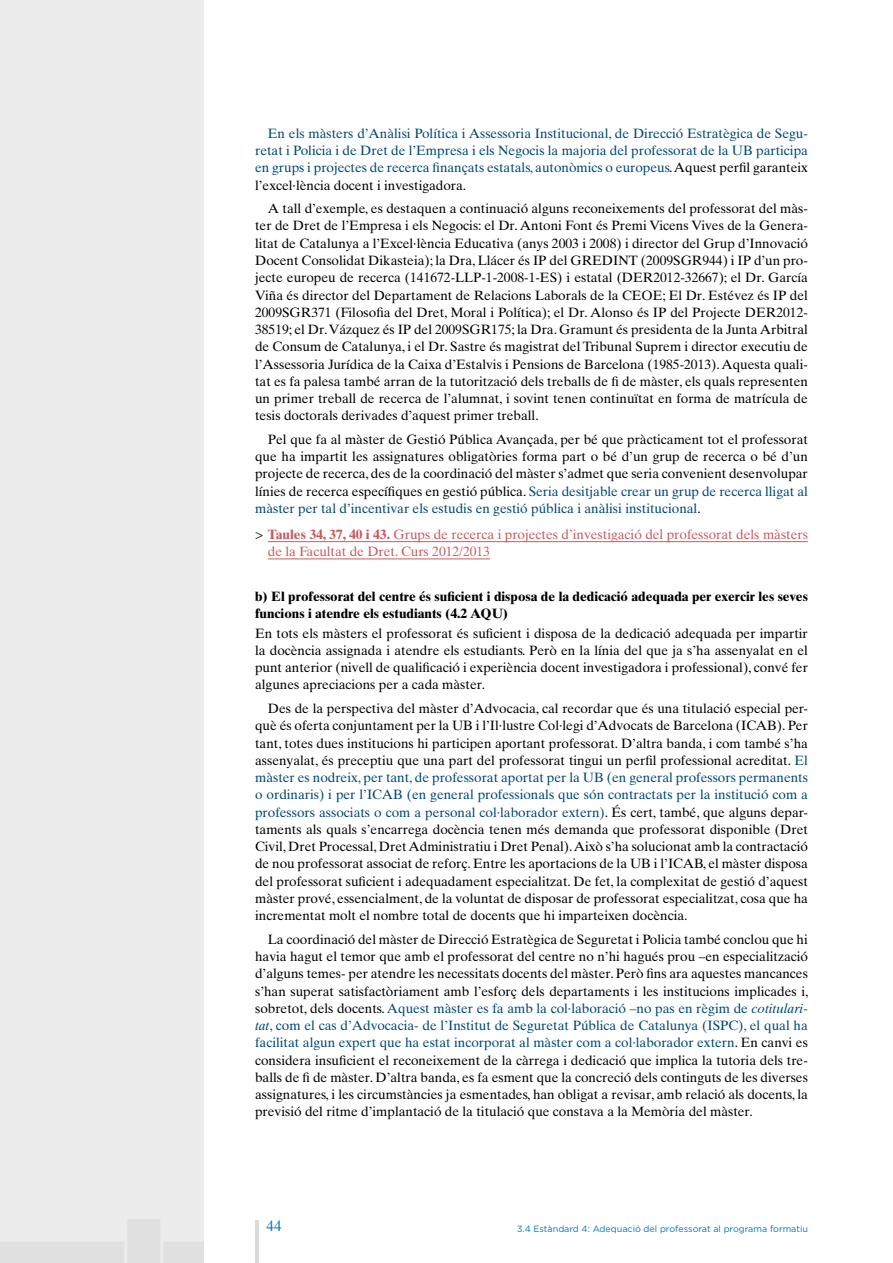
<style>
.page{position:relative;width:893px;height:1263px;background:#fff}
.page>*{position:absolute;margin:0;border:0;box-sizing:border-box;transform-origin:0 0}
.t1{font:15px "Times Ten LT";color:#0076be}
.t2{font:13.5px/17.2px "Times Ten LT";color:#000;text-align:justify}
.t3{font:13.5px/17.2px "Times Ten LT";color:#004975;text-align:justify}
.t4{font:700 13.5px/17.2px "Times Ten LT";color:#000}
.t5{font:13.5px/17.2px "Times Ten LT";color:#c85c61}
.t6{font:9px "Gotham";color:#0076be}
.s1{color:#000}
.s2{color:#004975}
.s3{font-weight:700}
.s4{font-style:italic;color:#004975}
</style>
<div class="page">
<div style="left:0;top:0;width:203px;height:1263px;background:#ececec"></div>
<hr style="left:255px;top:1220px;width:3px;height:43px;background:#dadad9">
<hr style="left:268px;top:541px;width:540px;height:1px;background:#c85c61">
<hr style="left:268px;top:558px;width:222px;height:1px;background:#c85c61">
<p class="t3" style="left:255px;top:125px;width:554px;text-indent:13px">En els màsters d’Anàlisi Política i Assessoria Institucional, de Direcció Estratègica de Segu&shy;retat i Policia i de Dret de l’Empresa i els Negocis la majoria del professorat de la UB participa en grups i projectes de recerca finançats estatals, autonòmics o europeus<span class="s1">. Aquest perfil garanteix l’excel·lència docent i investigadora.</span></p>
<p class="t2" style="left:255px;top:200px;width:554px;text-indent:13px">A tall d’exemple, es destaquen a continuació alguns reconeixements del professorat del màs&shy;ter de Dret de l’Empresa i els Negocis: el Dr. Antoni Font és Premi Vicens Vives de la Genera&shy;litat de Catalunya a l’Excel·lència Educativa (anys 2003 i 2008) i director del Grup d’Innovació Docent Consolidat Dikasteia); la Dra, Llácer és IP del GREDINT (2009SGR944) i IP d’un pro&shy;jecte europeu de recerca (141672-LLP-1-2008-1-ES) i estatal (DER2012-32667); el Dr. García Viña és director del Departament de Relacions Laborals de la CEOE; El Dr. Estévez és IP del 2009SGR371 (Filosofia del Dret, Moral i Política); el Dr. Alonso és IP del Projecte DER2012- 38519; el Dr. Vázquez és IP del 2009SGR175; la Dra. Gramunt és presidenta de la Junta Arbitral de Consum de Catalunya, i el Dr. Sastre és magistrat del Tribunal Suprem i director executiu de l’Assessoria Jurídica de la Caixa d’Estalvis i Pensions de Barcelona (1985-2013). Aquesta quali&shy;tat es fa palesa també arran de la tutorització dels treballs de fi de màster, els quals representen un primer treball de recerca de l’alumnat, i sovint tenen continuïtat en forma de matrícula de tesis doctorals derivades d’aquest primer treball.</p>
<p class="t2" style="left:255px;top:431px;width:554px;text-indent:13px">Pel que fa al màster de Gestió Pública Avançada, per bé que pràcticament tot el professorat que ha impartit les assignatures obligatòries forma part o bé d’un grup de recerca o bé d’un projecte de recerca, des de la coordinació del màster s’admet que seria convenient desenvolupar línies de recerca específiques en gestió pública. <span class="s2">Seria desitjable crear un grup de recerca lligat al màster per tal d’incentivar els estudis en gestió pública i anàlisi institucional</span>.</p>
<p class="t5" style="left:268px;top:525px;width:542px;text-indent:-13px"><span class="s1">&gt;</span> <span class="s3">Taules 34, 37, 40 i 43.</span> Grups de recerca i projectes d’investigació del professorat dels màsters de la Facultat de Dret. Curs 2012/2013</p>
<p class="t4" style="left:255px;top:588px;width:554px">b) El professorat del centre és suficient i disposa de la dedicació adequada per exercir les seves funcions i atendre els estudiants (4.2 AQU)</p>
<p class="t2" style="left:255px;top:624px;width:554px">En tots els màsters el professorat és suficient i disposa de la dedicació adequada per impartir la docència assignada i atendre els estudiants. Però en la línia del que ja s’ha assenyalat en el punt anterior (nivell de qualificació i experiència docent investigadora i professional), convé fer algunes apreciacions per a cada màster.</p>
<p class="t2" style="left:255px;top:700px;width:554px;text-indent:13px">Des de la perspectiva del màster d’Advocacia, cal recordar que és una titulació especial per&shy;què és oferta conjuntament per la UB i l’Il·lustre Col·legi d’Advocats de Barcelona (ICAB). Per tant, totes dues institucions hi participen aportant professorat. D’altra banda, i com també s’ha assenyalat, és preceptiu que una part del professorat tingui un perfil professional acreditat. <span class="s2">El màster es nodreix, per tant, de professorat aportat per la UB (en general professors permanents o ordinaris) i per l’ICAB (en general professionals que són contractats per la institució com a professors associats o com a personal col·laborador extern)</span>. És cert, també, que alguns depar&shy;taments als quals s’encarrega docència tenen més demanda que professorat disponible (Dret Civil, Dret Processal, Dret Administratiu i Dret Penal). Això s’ha solucionat amb la contractació de nou professorat associat de reforç. Entre les aportacions de la UB i l’ICAB, el màster disposa del professorat suficient i adequadament especialitzat. De fet, la complexitat de gestió d’aquest màster prové, essencialment, de la voluntat de disposar de professorat especialitzat, cosa que ha incrementat molt el nombre total de docents que hi imparteixen docència.</p>
<p class="t2" style="left:255px;top:930px;width:555px;text-indent:13px">La coordinació del màster de Direcció Estratègica de Seguretat i Policia també conclou que hi havia hagut el temor que amb el professorat del centre no n’hi hagués prou –en especialització d’alguns temes- per atendre les necessitats docents del màster. Però fins ara aquestes mancances s’han superat satisfactòriament amb l’esforç dels departaments i les institucions implicades i, sobretot, dels docents. <span class="s2">Aquest màster es fa amb la col·laboració –no pas en règim de</span> <span class="s4">cotitulari&shy;tat</span><span class="s2">, com el cas d’Advocacia- de l’Institut de Seguretat Pública de Catalunya (ISPC), el qual ha facilitat algun expert que ha estat incorporat al màster com a col·laborador extern</span>. En canvi es considera insuficient el reconeixement de la càrrega i dedicació que implica la tutoria dels tre&shy;balls de fi de màster. D’altra banda, es fa esment que la concreció dels continguts de les diverses assignatures, i les circumstàncies ja esmentades, han obligat a revisar, amb relació als docents, la previsió del ritme d’implantació de la titulació que constava a la Memòria del màster.</p>
<p class="t1" style="left:267px;top:1217px;width:16px">44</p>
<p class="t6" style="left:517px;top:1222px;width:292px">3.4 Estàndard 4: Adequació del professorat al programa formatiu</p>
</div>
